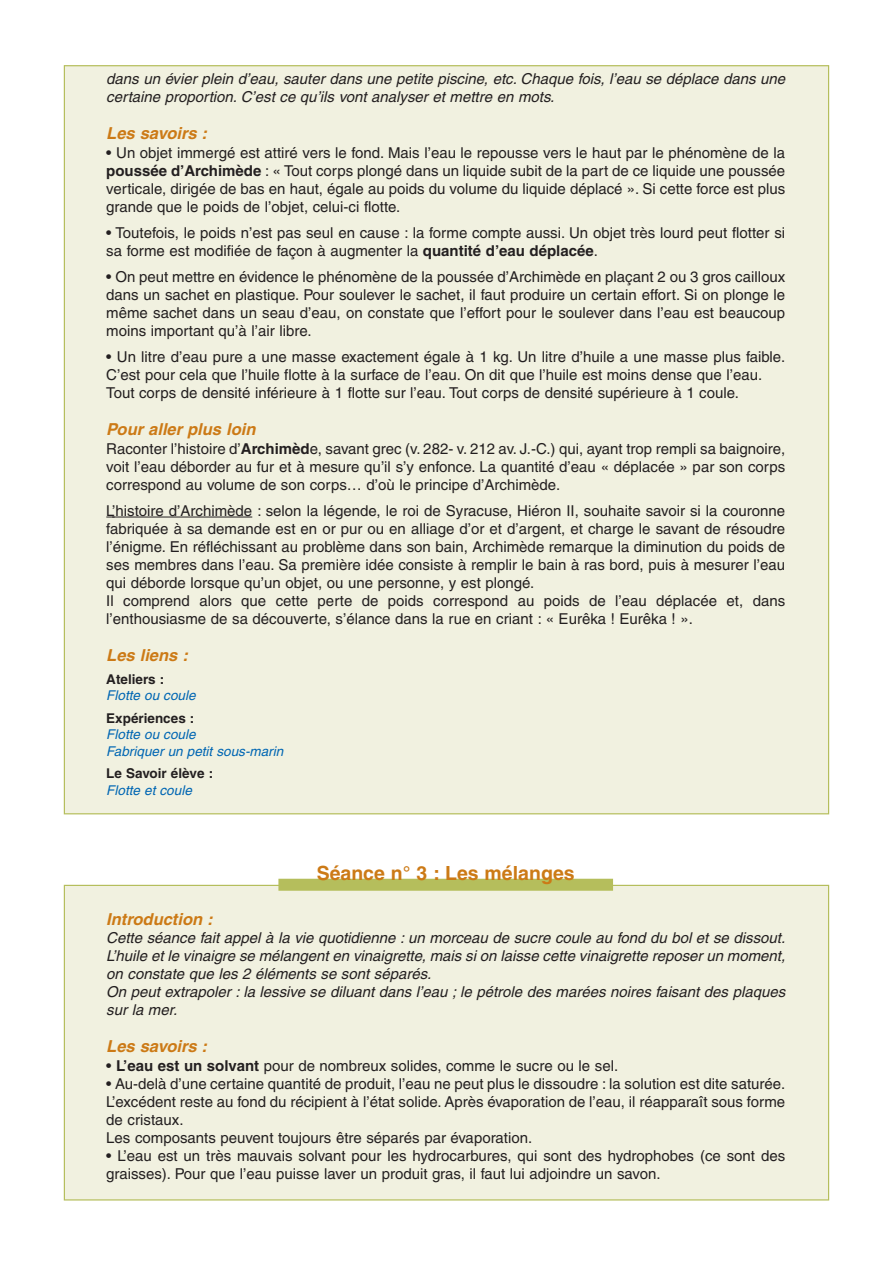
<style>
.page{position:relative;width:893px;height:1263px;background:#fff}
.page>*{position:absolute;margin:0;border:0;box-sizing:border-box;transform-origin:0 0}
.t1{font:700 19.5px "Helvetica";color:#cc7a16}
.t2{font:italic 700 16.5px "Helvetica";color:#cc7a16}
.t3{font:15px/18px "Helvetica";color:#231f20}
.t4{font:italic 15px/18px "Helvetica";color:#231f20}
.t5{font:italic 13.5px/16.2px "Helvetica";color:#0066b3}
.t6{font:700 13.5px "Helvetica";color:#231f20}
.s1{font-weight:700}
</style>
<div class="page">
<div style="left:64px;top:885px;width:765px;height:315px;background:#f1f1e0"></div>
<div style="left:64px;top:66px;width:765px;height:748px;background:#f1f1e0"></div>
<hr style="left:112px;top:517px;width:140px;height:1px;background:#231f20">
<div style="left:278px;top:879px;width:335px;height:12px;background:#b5be5c"></div>
<p class="t4" style="left:106px;top:72px;width:683px">dans un évier plein d’eau, sauter dans une petite piscine, etc. Chaque fois, l’eau se déplace dans une certaine proportion. C’est ce qu’ils vont analyser et mettre en mots.</p>
<p class="t2" style="left:106px;top:128px;width:106px">Les savoirs :</p>
<p class="t3" style="left:106px;top:145px;width:680px;text-align:justify">• Un objet immergé est attiré vers le fond. Mais l’eau le repousse vers le haut par le phénomène de la <span class="s1">poussée d’Archimède</span> : « Tout corps plongé dans un liquide subit de la part de ce liquide une poussée verticale, dirigée de bas en haut, égale au poids du volume du liquide déplacé ». Si cette force est plus grande que le poids de l’objet, celui-ci flotte.</p>
<p class="t3" style="left:106px;top:225px;width:680px">• Toutefois, le poids n’est pas seul en cause : la forme compte aussi. Un objet très lourd peut flotter si sa forme est modifiée de façon à augmenter la <span class="s1">quantité d’eau déplacée</span>.</p>
<p class="t3" style="left:106px;top:269px;width:680px;text-align:justify">• On peut mettre en évidence le phénomène de la poussée d’Archimède en plaçant 2 ou 3 gros cailloux dans un sachet en plastique. Pour soulever le sachet, il faut produire un certain effort. Si on plonge le même sachet dans un seau d’eau, on constate que l’effort pour le soulever dans l’eau est beaucoup moins important qu’à l’air libre.</p>
<p class="t3" style="left:106px;top:349px;width:680px">• Un litre d’eau pure a une masse exactement égale à 1 kg. Un litre d’huile a une masse plus faible.<br>C’est pour cela que l’huile flotte à la surface de l’eau. On dit que l’huile est moins dense que l’eau.<br>Tout corps de densité inférieure à 1 flotte sur l’eau. Tout corps de densité supérieure à 1 coule.</p>
<p class="t2" style="left:106px;top:423px;width:154px">Pour aller plus loin</p>
<p class="t3" style="left:106px;top:441px;width:680px;text-align:justify">Raconter l’histoire d’<span class="s1">Archimèd</span>e, savant grec (v. 282- v. 212 av. J.-C.) qui, ayant trop rempli sa baignoire, voit l’eau déborder au fur et à mesure qu’il s’y enfonce. La quantité d’eau « déplacée » par son corps correspond au volume de son corps… d’où le principe d’Archimède.</p>
<p class="t3" style="left:106px;top:503px;width:680px">L’histoire d’Archimède : selon la légende, le roi de Syracuse, Hiéron II, souhaite savoir si la couronne fabriquée à sa demande est en or pur ou en alliage d’or et d’argent, et charge le savant de résoudre l’énigme. En réfléchissant au problème dans son bain, Archimède remarque la diminution du poids de ses membres dans l’eau. Sa première idée consiste à remplir le bain à ras bord, puis à mesurer l’eau qui déborde lorsque qu’un objet, ou une personne, y est plongé.<br>Il comprend alors que cette perte de poids correspond au poids de l’eau déplacée et, dans l’enthousiasme de sa découverte, s’élance dans la rue en criant : « Eurêka ! Eurêka ! ».</p>
<p class="t2" style="left:106px;top:649px;width:86px">Les liens :</p>
<p class="t6" style="left:106px;top:674px;width:59px">Ateliers :</p>
<p class="t5" style="left:106px;top:688px;width:93px">Flotte ou coule</p>
<p class="t6" style="left:106px;top:713px;width:90px">Expériences :</p>
<p class="t5" style="left:106px;top:728px;width:181px">Flotte ou coule<br>Fabriquer un petit sous-marin</p>
<p class="t6" style="left:106px;top:769px;width:108px">Le Savoir élève :</p>
<p class="t5" style="left:106px;top:783px;width:90px">Flotte et coule</p>
<h1 class="t1" style="left:317px;top:866px;width:260px">Séance n° 3 : Les mélanges</h1>
<p class="t2" style="left:106px;top:913px;width:111px">Introduction :</p>
<p class="t4" style="left:106px;top:930px;width:683px">Cette séance fait appel à la vie quotidienne : un morceau de sucre coule au fond du bol et se dissout.<br>L’huile etle vinaigre se mélangenten vinaigrette,mais sion laisse cette vinaigrette reposerun moment, on constate que les 2 éléments se sont séparés.<br>On peut extrapoler : la lessive se diluant dans l’eau ; le pétrole des marées noires faisant des plaques sur la mer.</p>
<p class="t2" style="left:106px;top:1040px;width:106px">Les savoirs :</p>
<p class="t3" style="left:106px;top:1058px;width:513px">• <span class="s1">L’eau est un solvant</span> pour de nombreux solides, comme le sucre ou le sel.</p>
<p class="t3" style="left:106px;top:1076px;width:680px">• Au-delà d’une certaine quantité de produit, l’eau ne peut plus le dissoudre : la solution est dite saturée.<br>L’excédent reste au fond du récipient à l’état solide. Après évaporation de l’eau, il réapparaît sous forme de cristaux.<br>Les composants peuvent toujours être séparés par évaporation.</p>
<p class="t3" style="left:106px;top:1148px;width:680px">• L’eau est un très mauvais solvant pour les hydrocarbures, qui sont des hydrophobes (ce sont des graisses). Pour que l’eau puisse laver un produit gras, il faut lui adjoindre un savon.</p>
</div>
